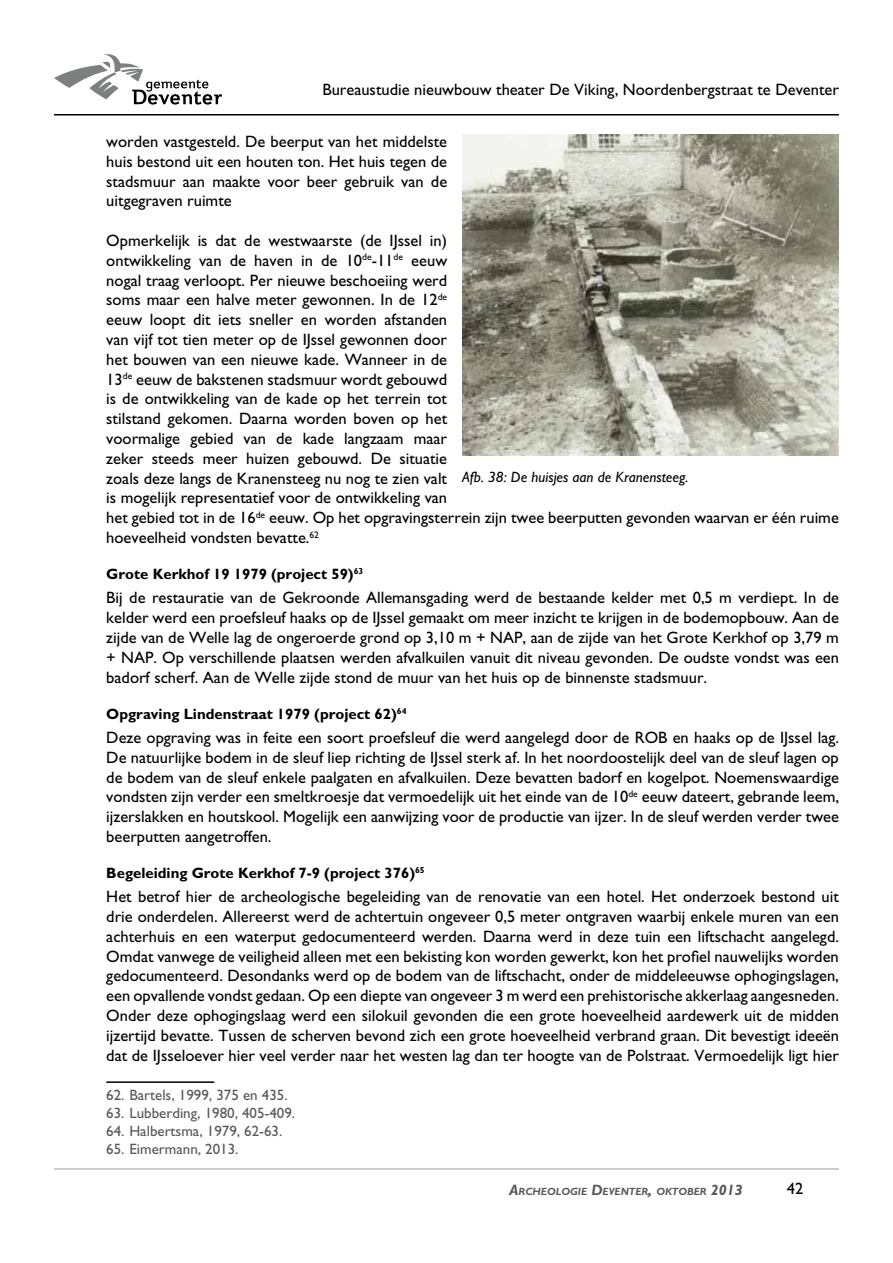
<style>
.page{position:relative;width:893px;height:1263px;background:#fff}
.page>*{position:absolute;margin:0;border:0;box-sizing:border-box;transform-origin:0 0}
.t1{font:16.5px/19.8px "Gill Sans";color:#000;text-align:justify}
.t2{font:700 15px "Gill Sans";color:#000}
.t3{font:15px "Gill Sans";color:#58585a}
.t4{font:italic 15px "Gill Sans";color:#000}
.t5{font:italic 700 10.5px "Gill Sans";color:#58585a}
.s1{font-size:15px}
</style>
<div class="page">
<hr style="left:54px;top:114px;width:785px;height:1px;background:#000">
<hr style="left:54px;top:1168px;width:785px;height:1px;background:#9c9e9f">
<svg style="left:54px;top:54px;width:168px;height:51px"></svg>
<hr style="left:106px;top:1081px;width:108px;height:2px;background:#000">
<img style="left:462px;top:135px;width:377px;height:320px">
<p class="t1" style="left:322px;top:80px;width:518px">Bureaustudie nieuwbouw theater De Viking, Noordenbergstraat te Deventer</p>
<p class="t1" style="left:106px;top:132px;width:342px">worden vastgesteld. De beerput van het middelste huis bestond uit een houten ton. Het huis tegen de stadsmuur aan maakte voor beer gebruik van de uitgegraven ruimte</p>
<p class="t1" style="left:106px;top:231px;width:734px;text-align:left">Opmerkelijk is dat de westwaarste (de IJssel in)<br>ontwikkeling van de haven in de 10<sup>de</sup>-11<sup>de</sup> eeuw<br>nogal traag verloopt. Per nieuwe beschoeiing werd<br>soms maar een halve meter gewonnen. In de 12<sup>de<br></sup>eeuw loopt dit iets sneller en worden afstanden<br>van vijf tot tien meter op de IJssel gewonnen door<br>het bouwen van een nieuwe kade. Wanneer in de<br>13<sup>de</sup> eeuw de bakstenen stadsmuur wordt gebouwd<br>is de ontwikkeling van de kade op het terrein tot<br>stilstand gekomen. Daarna worden boven op het<br>voormalige gebied van de kade langzaam maar<br>zeker steeds meer huizen gebouwd. De situatie<br>zoals deze langs de Kranensteeg nu nog te zien valt<br>is mogelijk representatief voor de ontwikkeling van<br>het gebied tot in de 16<sup>de</sup> eeuw. Op het opgravingsterrein zijn twee beerputten gevonden waarvan er één ruime hoeveelheid vondsten bevatte.<sup>62</sup></p>
<p class="t2" style="left:106px;top:565px;width:259px">Grote Kerkhof 19 1979 (project 59)<sup>63</sup></p>
<p class="t1" style="left:106px;top:588px;width:734px">Bij de restauratie van de Gekroonde Allemansgading werd de bestaande kelder met 0,5 m verdiept. In de kelder werd een proefsleuf haaks op de IJssel gemaakt om meer inzicht te krijgen in de bodemopbouw. Aan de zijde van de Welle lag de ongeroerde grond op 3,10 m + NAP, aan de zijde van het Grote Kerkhof op 3,79 m + NAP. Op verschillende plaatsen werden afvalkuilen vanuit dit niveau gevonden. De oudste vondst was een badorf scherf. Aan de Welle zijde stond de muur van het huis op de binnenste stadsmuur.</p>
<p class="t2" style="left:106px;top:705px;width:302px">Opgraving Lindenstraat 1979 (project 62)<sup>64</sup></p>
<p class="t1" style="left:106px;top:727px;width:734px">Deze opgraving was in feite een soort proefsleuf die werd aangelegd door de ROB en haaks op de IJssel lag.<br>De natuurlijke bodem in de sleuf liep richting de IJssel sterk af. In het noordoostelijk deel van de sleuf lagen op de bodem van de sleuf enkele paalgaten en afvalkuilen. Deze bevatten badorf en kogelpot. Noemenswaardige vondsten zijn verder een smeltkroesje dat vermoedelijk uit het einde van de 10<sup>de</sup> eeuw dateert, gebrande leem, ijzerslakken en houtskool. Mogelijk een aanwijzing voor de productie van ijzer. In de sleuf werden verder twee beerputten aangetroffen.</p>
<p class="t2" style="left:106px;top:864px;width:320px">Begeleiding Grote Kerkhof 7-9 (project 376)<sup>65</sup></p>
<p class="t1" style="left:106px;top:887px;width:734px">Het betrof hier de archeologische begeleiding van de renovatie van een hotel. Het onderzoek bestond uit drie onderdelen. Allereerst werd de achtertuin ongeveer 0,5 meter ontgraven waarbij enkele muren van een achterhuis en een waterput gedocumenteerd werden. Daarna werd in deze tuin een liftschacht aangelegd.<br>Omdat vanwege de veiligheid alleen met een bekisting kon worden gewerkt, kon het profiel nauwelijks worden gedocumenteerd. Desondanks werd op de bodem van de liftschacht, onder de middeleeuwse ophogingslagen, een opvallende vondst gedaan. Op een diepte van ongeveer 3 m werd een prehistorische akkerlaag aangesneden.<br>Onder deze ophogingslaag werd een silokuil gevonden die een grote hoeveelheid aardewerk uit de midden ijzertijd bevatte. Tussen de scherven bevond zich een grote hoeveelheid verbrand graan. Dit bevestigt ideeën dat de IJsseloever hier veel verder naar het westen lag dan ter hoogte van de Polstraat. Vermoedelijk ligt hier</p>
<p class="t3" style="left:106px;top:1086px;width:183px">62. Bartels, 1999, 375 en 435.</p>
<p class="t3" style="left:106px;top:1104px;width:190px">63. Lubberding, 1980, 405-409.</p>
<p class="t3" style="left:106px;top:1122px;width:178px">64. Halbertsma, 1979, 62-63.</p>
<p class="t3" style="left:106px;top:1140px;width:134px">65. Eimermann, 2013.</p>
<p class="t4" style="left:462px;top:468px;width:228px">Afb. 38: De huisjes aan de Kranensteeg.</p>
<p class="t5" style="left:509px;top:1185px;width:235px"><span class="s1">A</span>RCHEOLOGIE <span class="s1">D</span>EVENTER<span class="s1">,</span> OKTOBER <span class="s1">2013</span></p>
<p class="t1" style="left:787px;top:1179px;width:18px">42</p>
</div>
